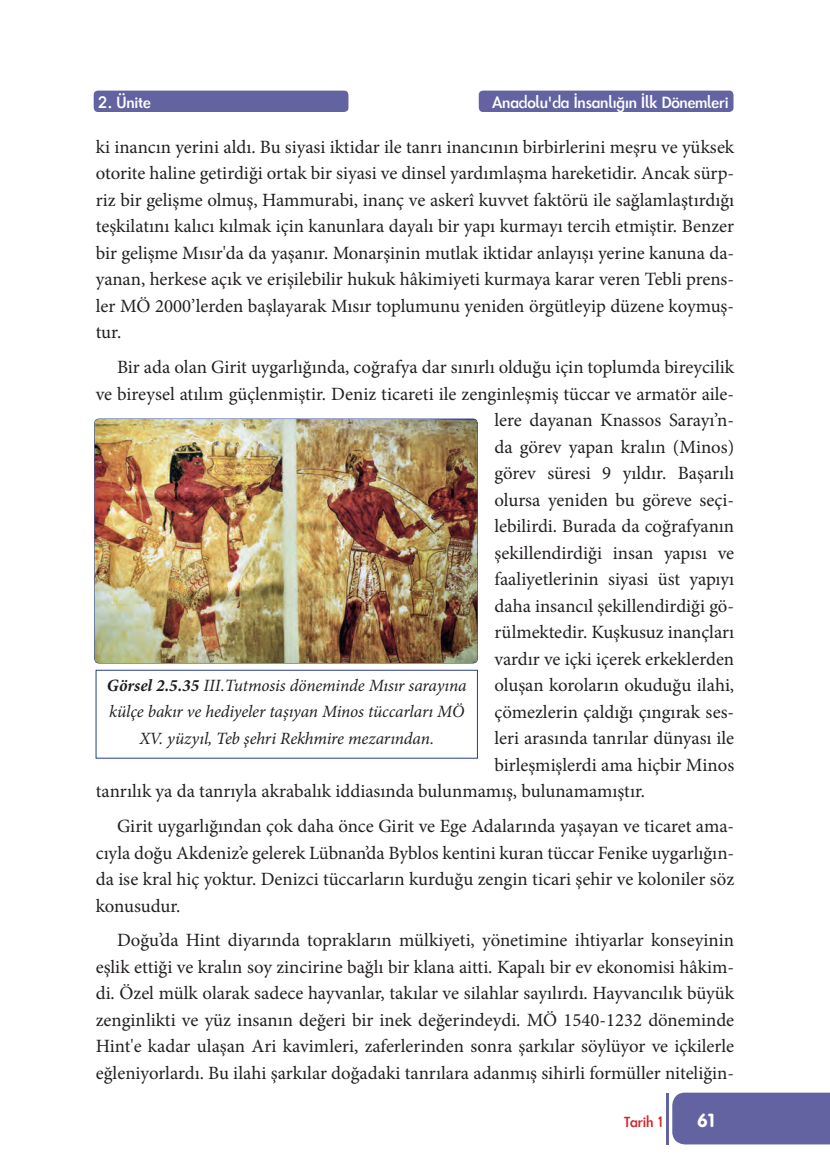
<style>
.page{position:relative;width:830px;height:1170px;background:#fff}
.page>*{position:absolute;margin:0;border:0;box-sizing:border-box;transform-origin:0 0}
.metin{font:18.75px/26.4px "Minion Pro";color:#231f20;text-align:justify}
.t1{font:18.75px "VAG Rounded Bold Tr";color:#fff}
.t2{font:italic 17.25px/26.5px "Minion Pro";letter-spacing:-.005em;color:#231f20;text-align:center}
.t3{font:700 15px "Futuramit";color:#fff}
.t4{font:700 13.5px "Futuramit";color:#d1232a}
.s1{font-weight:700}
</style>
<div class="page">
<div style="left:666px;top:1092px;width:163px;height:52px;background:#6363a1"></div>
<div style="left:478px;top:91px;width:255px;height:21px;background:#6363a1;border-radius:4px"></div>
<div style="left:94px;top:91px;width:254px;height:21px;background:#6363a1;border-radius:4px"></div>
<div style="left:96px;top:670px;width:381px;height:88px;border:1px solid #253f8e"></div>
<img style="left:95px;top:419px;width:382px;height:244px">
<p class="t3" style="left:97px;top:92px;width:55px">2. Ünite</p>
<p class="t3" style="left:492px;top:92px;width:238px">Anadolu'da İnsanlığın İlk Dönemleri</p>
<p class="metin" style="left:96px;top:134px;width:639px">ki inancın yerini aldı. Bu siyasi iktidar ile tanrı inancının birbirlerini meşru ve yüksek otorite haline getirdiği ortak bir siyasi ve dinsel yardımlaşma hareketidir. Ancak sürp&shy;riz bir gelişme olmuş, Hammurabi, inanç ve askerî kuvvet faktörü ile sağlamlaştırdığı teşkilatını kalıcı kılmak için kanunlara dayalı bir yapı kurmayı tercih etmiştir. Benzer bir gelişme Mısır'da da yaşanır. Monarşinin mutlak iktidar anlayışı yerine kanuna da&shy;yanan, herkese açık ve erişilebilir hukuk hâkimiyeti kurmaya karar veren Tebli prens&shy;ler MÖ 2000’lerden başlayarak Mısır toplumunu yeniden örgütleyip düzene koymuş&shy;tur.</p>
<p class="metin" style="left:117px;top:354px;width:618px">Bir ada olan Girit uygarlığında, coğrafya dar sınırlı olduğu için toplumda bireycilik</p>
<p class="metin" style="left:96px;top:380px;width:639px">ve bireysel atılım güçlenmiştir. Deniz ticareti ile zenginleşmiş tüccar ve armatör aile-</p>
<p class="metin" style="left:494px;top:407px;width:241px">lere dayanan Knassos Sarayı’n-</p>
<p class="metin" style="left:494px;top:433px;width:241px">da görev yapan kralın (Minos)</p>
<p class="metin" style="left:494px;top:460px;width:241px">görev süresi 9 yıldır. Başarılı</p>
<p class="metin" style="left:494px;top:486px;width:241px">olursa yeniden bu göreve seçi-</p>
<p class="metin" style="left:494px;top:513px;width:241px">lebilirdi. Burada da coğrafyanın</p>
<p class="metin" style="left:494px;top:539px;width:241px">şekillendirdiği insan yapısı ve</p>
<p class="metin" style="left:494px;top:566px;width:241px">faaliyetlerinin siyasi üst yapıyı</p>
<p class="metin" style="left:494px;top:592px;width:241px">daha insancıl şekillendirdiği gö-</p>
<p class="metin" style="left:494px;top:619px;width:241px">rülmektedir. Kuşkusuz inançları</p>
<p class="metin" style="left:494px;top:645px;width:241px">vardır ve içki içerek erkeklerden</p>
<p class="metin" style="left:494px;top:672px;width:241px">oluşan koroların okuduğu ilahi,</p>
<p class="metin" style="left:494px;top:698px;width:241px">çömezlerin çaldığı çıngırak ses-</p>
<p class="metin" style="left:494px;top:725px;width:241px">leri arasında tanrılar dünyası ile</p>
<p class="metin" style="left:494px;top:751px;width:241px">birleşmişlerdi ama hiçbir Minos</p>
<p class="metin" style="left:96px;top:777px;width:550px">tanrılık ya da tanrıyla akrabalık iddiasında bulunmamış, bulunamamıştır.</p>
<p class="metin" style="left:96px;top:812px;width:639px;text-indent:21px">Girit uygarlığından çok daha önce Girit ve Ege Adalarında yaşayan ve ticaret ama&shy;cıyla doğu Akdeniz’e gelerek Lübnan’da Byblos kentini kuran tüccar Fenike uygarlığın&shy;da ise kral hiç yoktur. Denizci tüccarların kurduğu zengin ticari şehir ve koloniler söz konusudur.</p>
<p class="metin" style="left:96px;top:927px;width:639px;text-indent:21px">Doğu’da Hint diyarında toprakların mülkiyeti, yönetimine ihtiyarlar konseyinin eşlik ettiği ve kralın soy zincirine bağlı bir klana aitti. Kapalı bir ev ekonomisi hâkim&shy;di. Özel mülk olarak sadece hayvanlar, takılar ve silahlar sayılırdı. Hayvancılık büyük zenginlikti ve yüz insanın değeri bir inek değerindeydi. MÖ 1540-1232 döneminde Hint'e kadar ulaşan Ari kavimleri, zaferlerinden sonra şarkılar söylüyor ve içkilerle eğleniyorlardı. Bu ilahi şarkılar doğadaki tanrılara adanmış sihirli formüller niteliğin-</p>
<p class="t2" style="left:107px;top:672px;width:361px"><span class="s1">Görsel 2.5.35</span> III.Tutmosis döneminde Mısır sarayına külçe bakır ve hediyeler taşıyan Minos tüccarları MÖ<br>XV. yüzyıl, Teb şehri Rekhmire mezarından.</p>
<p class="t4" style="left:623px;top:1112px;width:41px">Tarih 1</p>
<p class="t1" style="left:696px;top:1109px;width:19px">61</p>
</div>
